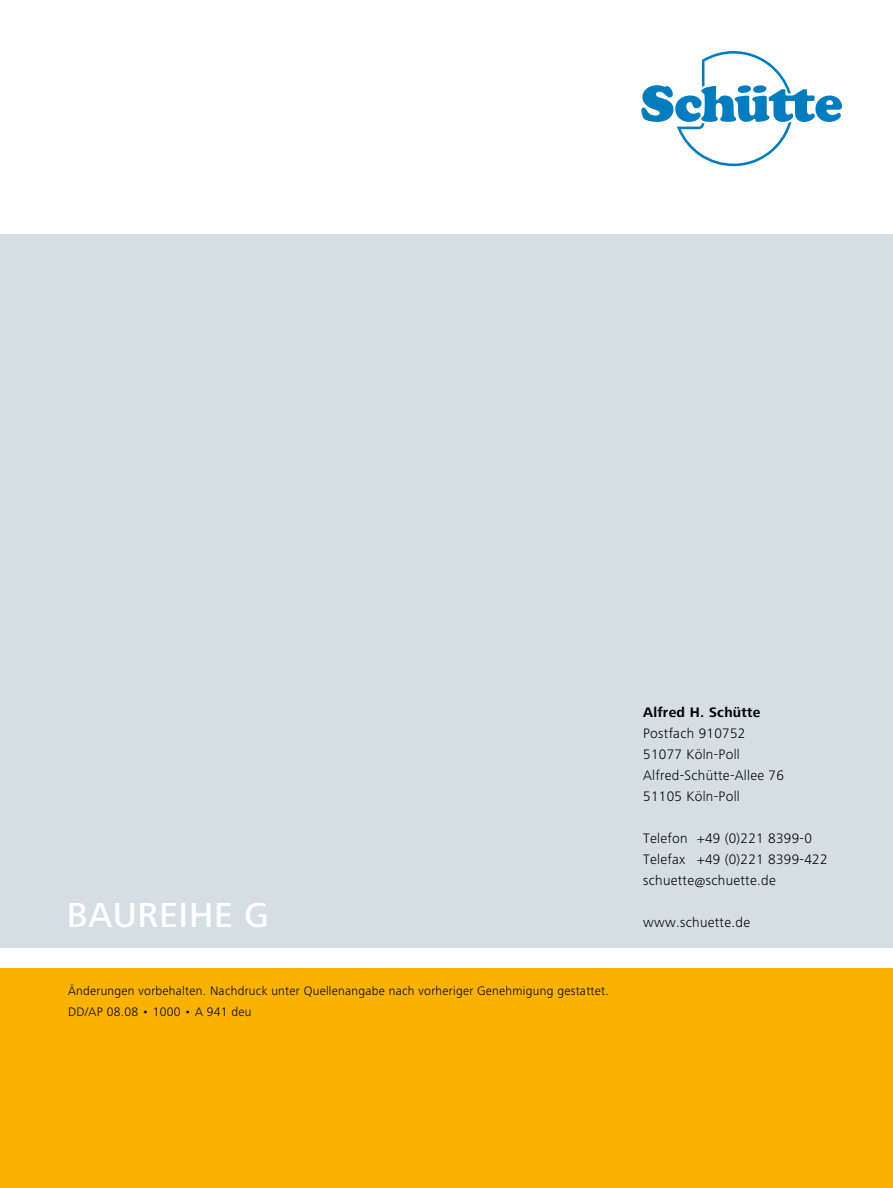
<style>
.page{position:relative;width:893px;height:1188px;background:#fff}
.page>*{position:absolute;margin:0;border:0;box-sizing:border-box;transform-origin:0 0}
.t1{font:500 36px "Frutiger Next LT";color:#fff}
.t2{font:300 14.25px/21px "Frutiger Next LT";letter-spacing:.02em;color:#000}
.t3{font:700 14.25px "Frutiger Next LT";letter-spacing:.02em;color:#000}
.t4{font:300 12.75px/21px "Frutiger Next LT";letter-spacing:.02em;color:#000}
</style>
<div class="page">
<div style="left:0;top:969px;width:893px;height:219px;background:#f9b200"></div>
<div style="left:0;top:234px;width:893px;height:714px;background:#d5dee3"></div>
<svg style="left:641px;top:51px;width:201px;height:115px"></svg>
<h1 class="t1" style="left:67px;top:895px;width:46px">BAUR</h1>
<h1 class="t1" style="left:159px;top:895px;width:111px">EIHE G</h1>
<p class="t4" style="left:68px;top:980px;width:542px">Änderungen vorbehalten. Nachdruck unter Quellenangabe nach vorheriger Genehmigung gestattet.<br>DD/AP 08.08 • 1000 • A 941 deu</p>
<p class="t3" style="left:643px;top:704px;width:119px">Alfred H. Schütte</p>
<p class="t2" style="left:643px;top:723px;width:142px">Postfach 910752<br>51077 Köln-Poll<br>Alfred-Schütte-Allee 76<br>51105 Köln-Poll</p>
<p class="t2" style="left:643px;top:828px;width:186px">Telefon +49 (0)221 8399-0<br>Telefax +49 (0)221 8399-422 schuette@schuette.de</p>
<p class="t2" style="left:643px;top:912px;width:109px">www.schuette.de</p>
</div>
